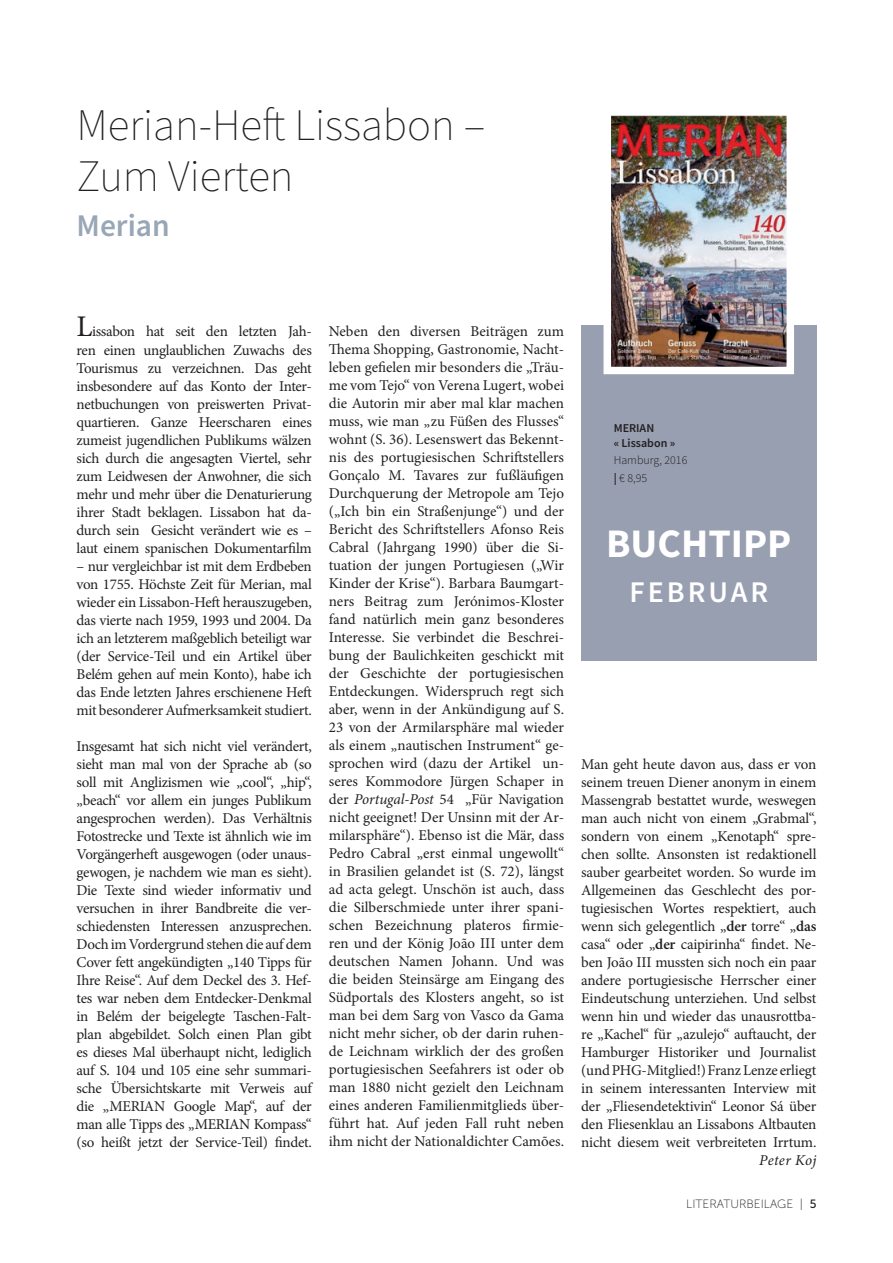
<style>
.page{position:relative;width:893px;height:1263px;background:#fff}
.page>*{position:absolute;margin:0;border:0;box-sizing:border-box;transform-origin:0 0}
.t1{font:200 45px/51px "Source Sans Pro";color:#231f20}
.t2{font:700 40.5px "Source Sans Pro";color:#fff}
.t3{font:600 31.5px "Source Sans Pro";color:#98a6b6}
.t4{font:600 30px "Source Sans Pro";letter-spacing:.1em;color:#fff}
.t5{font:15px/18px "Minion Pro";letter-spacing:-.02em;color:#231f20;text-align:justify}
.t6{font:italic 15px "Minion Pro";letter-spacing:.02em;color:#231f20}
.t7{font:12px "Museo Sans 100";color:#231f20}
.t8{font:300 12px/18px "Source Sans Pro";color:#231f20}
.t9{font:600 12px/14.4px "Source Sans Pro";color:#231f20}
.s1{font-size:30px}
.s2{font-style:italic}
.s3{font-weight:600}
.s4{font-family:"Museo Sans 500"}
</style>
<div class="page">
<div style="left:581px;top:325px;width:235px;height:336px;background:#989fb1"></div>
<img style="left:612px;top:115px;width:173px;height:250px">
<div style="left:603px;top:106px;width:191px;height:268px;border:8px solid #fff"></div>
<h1 class="t1" style="left:77px;top:100px;width:410px">Merian-Heft Lissabon –<br>Zum Vierten</h1>
<h3 class="t3" style="left:77px;top:205px;width:95px">Merian</h3>
<p class="t5" style="left:77px;top:323px;width:237px"><span class="s1">L</span>issabon hat seit den letzten Jah&shy;ren einen unglaublichen Zuwachs des Tourismus zu verzeichnen. Das geht insbesondere auf das Konto der Inter&shy;netbuchungen von preiswerten Privat&shy;quartieren. Ganze Heerscharen eines zumeist jugendlichen Publikums wälzen sich durch die angesagten Viertel, sehr zum Leidwesen der Anwohner, die sich mehr und mehr über die Denaturierung ihrer Stadt beklagen. Lissabon hat da&shy;durch sein Gesicht verändert wie es – laut einem spanischen Dokumentarfilm</p>
<p class="t5" style="left:77px;top:557px;width:237px">– nur vergleichbar ist mit dem Erdbeben von 1755. Höchste Zeit für Merian, mal wieder ein Lissabon-Heft herauszugeben, das vierte nach 1959, 1993 und 2004. Da ich an letzterem maßgeblich beteiligt war (der Service-Teil und ein Artikel über Belém gehen auf mein Konto), habe ich das Ende letzten Jahres erschienene Heft mit besonderer Aufmerksamkeit studiert.</p>
<p class="t5" style="left:77px;top:737px;width:237px">Insgesamt hat sich nicht viel verändert, sieht man mal von der Sprache ab (so soll mit Anglizismen wie „cool“, „hip“, „beach“ vor allem ein junges Publikum angesprochen werden). Das Verhältnis Fotostrecke und Texte ist ähnlich wie im Vorgängerheft ausgewogen (oder unaus&shy;gewogen, je nachdem wie man es sieht).<br>Die Texte sind wieder informativ und versuchen in ihrer Bandbreite die ver&shy;schiedensten Interessen anzusprechen.<br>Doch im Vordergrund stehen die auf dem Cover fett angekündigten „140 Tipps für Ihre Reise“. Auf dem Deckel des 3. Hef&shy;tes war neben dem Entdecker-Denkmal in Belém der beigelegte Taschen-Falt&shy;plan abgebildet. Solch einen Plan gibt es dieses Mal überhaupt nicht, lediglich auf S. 104 und 105 eine sehr summari&shy;sche Übersichtskarte mit Verweis auf die „MERIAN Google Map“, auf der man alle Tipps des „MERIAN Kompass“ (so heißt jetzt der Service-Teil) findet.</p>
<p class="t5" style="left:329px;top:322px;width:237px">Neben den diversen Beiträgen zum Thema Shopping, Gastronomie, Nacht&shy;leben gefielen mir besonders die „Träu&shy;me vom Tejo“ von Verena Lugert, wobei die Autorin mir aber mal klar machen muss, wie man „zu Füßen des Flusses“ wohnt (S. 36). Lesenswert das Bekennt&shy;nis des portugiesischen Schriftstellers Gonçalo M. Tavares zur fußläufigen Durchquerung der Metropole am Tejo („Ich bin ein Straßenjunge“) und der Bericht des Schriftstellers Afonso Reis Cabral (Jahrgang 1990) über die Si&shy;tuation der jungen Portugiesen („Wir Kinder der Krise“). Barbara Baumgart&shy;ners Beitrag zum Jerónimos-Kloster fand natürlich mein ganz besonderes Interesse. Sie verbindet die Beschrei&shy;bung der Baulichkeiten geschickt mit der Geschichte der portugiesischen Entdeckungen. Widerspruch regt sich aber, wenn in der Ankündigung auf S.<br>23 von der Armilarsphäre mal wieder als einem „nautischen Instrument“ ge&shy;sprochen wird (dazu der Artikel un&shy;seres Kommodore Jürgen Schaper in der <span class="s2">Portugal-Post</span> 54 „Für Navigation nicht geeignet! Der Unsinn mit der Ar&shy;milarsphäre“). Ebenso ist die Mär, dass Pedro Cabral „erst einmal ungewollt“ in Brasilien gelandet ist (S. 72), längst ad acta gelegt. Unschön ist auch, dass die Silberschmiede unter ihrer spani&shy;schen Bezeichnung plateros firmie&shy;ren und der König João III unter dem deutschen Namen Johann. Und was die beiden Steinsärge am Eingang des Südportals des Klosters angeht, so ist man bei dem Sarg von Vasco da Gama nicht mehr sicher, ob der darin ruhen&shy;de Leichnam wirklich der des großen portugiesischen Seefahrers ist oder ob man 1880 nicht gezielt den Leichnam eines anderen Familienmitglieds über&shy;führt hat. Auf jeden Fall ruht neben ihm nicht der Nationaldichter Camões.</p>
<p class="t9" style="left:614px;top:421px;width:63px">MERIAN<br>« Lissabon »</p>
<p class="t8" style="left:614px;top:451px;width:75px">Hamburg, 2016 <span class="s3">|</span> € 8,95</p>
<h2 class="t2" style="left:606px;top:516px;width:187px">BUCHTIPP</h2>
<h3 class="t4" style="left:629px;top:572px;width:140px">FEBRUAR</h3>
<p class="t5" style="left:581px;top:755px;width:237px">Man geht heute davon aus, dass er von seinem treuen Diener anonym in einem Massengrab bestattet wurde, weswegen man auch nicht von einem „Grabmal“, sondern von einem „Kenotaph“ spre&shy;chen sollte. Ansonsten ist redaktionell sauber gearbeitet worden. So wurde im Allgemeinen das Geschlecht des por&shy;tugiesischen Wortes respektiert, auch wenn sich gelegentlich „<span class="s3">der</span> torre“ „<span class="s3">das </span>casa“ oder „<span class="s3">der</span> caipirinha“ findet. Ne&shy;ben João III mussten sich noch ein paar andere portugiesische Herrscher einer Eindeutschung unterziehen. Und selbst wenn hin und wieder das unausrottba&shy;re „Kachel“ für „azulejo“ auftaucht, der Hamburger Historiker und Journalist (und PHG-Mitglied!) Franz Lenze erliegt in seinem interessanten Interview mit der „Fliesendetektivin“ Leonor Sá über den Fliesenklau an Lissabons Altbauten nicht diesem weit verbreiteten Irrtum.</p>
<p class="t6" style="left:759px;top:1150px;width:59px">Peter Koj</p>
<p class="t7" style="left:686px;top:1198px;width:132px">LITERATURBEILAGE | <span class="s4">5</span></p>
</div>
